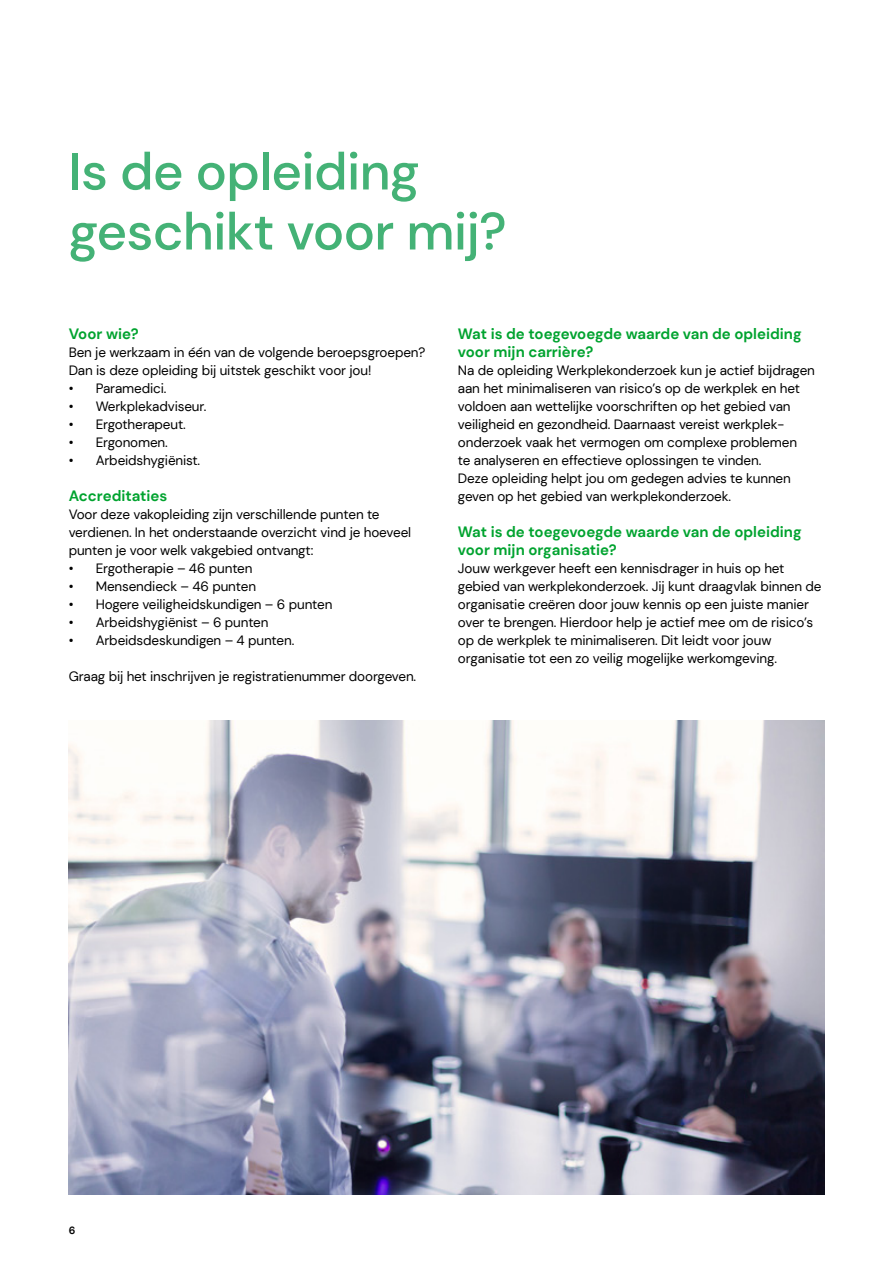
<style>
.page{position:relative;width:893px;height:1263px;background:#fff}
.page>*{position:absolute;margin:0;border:0;box-sizing:border-box;transform-origin:0 0}
.t1{font:500 52.5px/60px "DM Sans";letter-spacing:-.01em;color:#44b276}
.t2{font:700 15px/18px "DM Sans";color:#00a32f}
.t3{font:13.5px/18px "DM Sans";letter-spacing:-.01em;color:#000}
.t4{font:700 10.5px "DM Sans";color:#000}
</style>
<div class="page">
<img style="left:69px;top:721px;width:755px;height:473px">
<h1 class="t1" style="left:69px;top:141px;width:439px">Is de opleiding geschikt voor mij?</h1>
<p class="t2" style="left:69px;top:324px;width:71px">Voor wie?</p>
<p class="t3" style="left:69px;top:343px;width:358px">Ben je werkzaam in één van de volgende beroepsgroepen?<br>Dan is deze opleiding bij uitstek geschikt voor jou!</p>
<p class="t3" style="left:69px;top:379px;width:99px">• Paramedici.</p>
<p class="t3" style="left:69px;top:397px;width:139px">• Werkplekadviseur.</p>
<p class="t3" style="left:69px;top:415px;width:119px">• Ergotherapeut.</p>
<p class="t3" style="left:69px;top:433px;width:101px">• Ergonomen.</p>
<p class="t3" style="left:69px;top:451px;width:133px">• Arbeidshygiënist.</p>
<p class="t2" style="left:69px;top:486px;width:100px">Accreditaties</p>
<p class="t3" style="left:69px;top:505px;width:344px">Voor deze vakopleiding zijn verschillende punten te verdienen. In het onderstaande overzicht vind je hoeveel punten je voor welk vakgebied ontvangt:</p>
<p class="t3" style="left:69px;top:559px;width:185px">• Ergotherapie – 46 punten</p>
<p class="t3" style="left:69px;top:577px;width:189px">• Mensendieck – 46 punten</p>
<p class="t3" style="left:69px;top:595px;width:265px">• Hogere veiligheidskundigen – 6 punten</p>
<p class="t3" style="left:69px;top:613px;width:201px">• Arbeidshygiënist – 6 punten</p>
<p class="t3" style="left:69px;top:631px;width:227px">• Arbeidsdeskundigen – 4 punten.</p>
<p class="t3" style="left:69px;top:667px;width:349px">Graag bij het inschrijven je registratienummer doorgeven.</p>
<p class="t2" style="left:458px;top:324px;width:345px">Wat is de toegevoegde waarde van de opleiding voor mijn carrière?</p>
<p class="t3" style="left:458px;top:361px;width:358px">Na de opleiding Werkplekonderzoek kun je actief bijdragen aan het minimaliseren van risico’s op de werkplek en het voldoen aan wettelijke voorschriften op het gebied van veiligheid en gezondheid. Daarnaast vereist werkplek&shy;onderzoek vaak het vermogen om complexe problemen<br>te analyseren en effectieve oplossingen te vinden.<br>Deze opleiding helpt jou om gedegen advies te kunnen geven op het gebied van werkplekonderzoek.</p>
<p class="t2" style="left:458px;top:522px;width:345px">Wat is de toegevoegde waarde van de opleiding voor mijn organisatie?</p>
<p class="t3" style="left:458px;top:559px;width:365px">Jouw werkgever heeft een kennisdrager in huis op het gebied van werkplekonderzoek. Jij kunt draagvlak binnen de organisatie creëren door jouw kennis op een juiste manier over te brengen. Hierdoor help je actief mee om de risico’s op de werkplek te minimaliseren. Dit leidt voor jouw organisatie tot een zo veilig mogelijke werkomgeving.</p>
<p class="t4" style="left:69px;top:1223px;width:8px">6</p>
</div>
